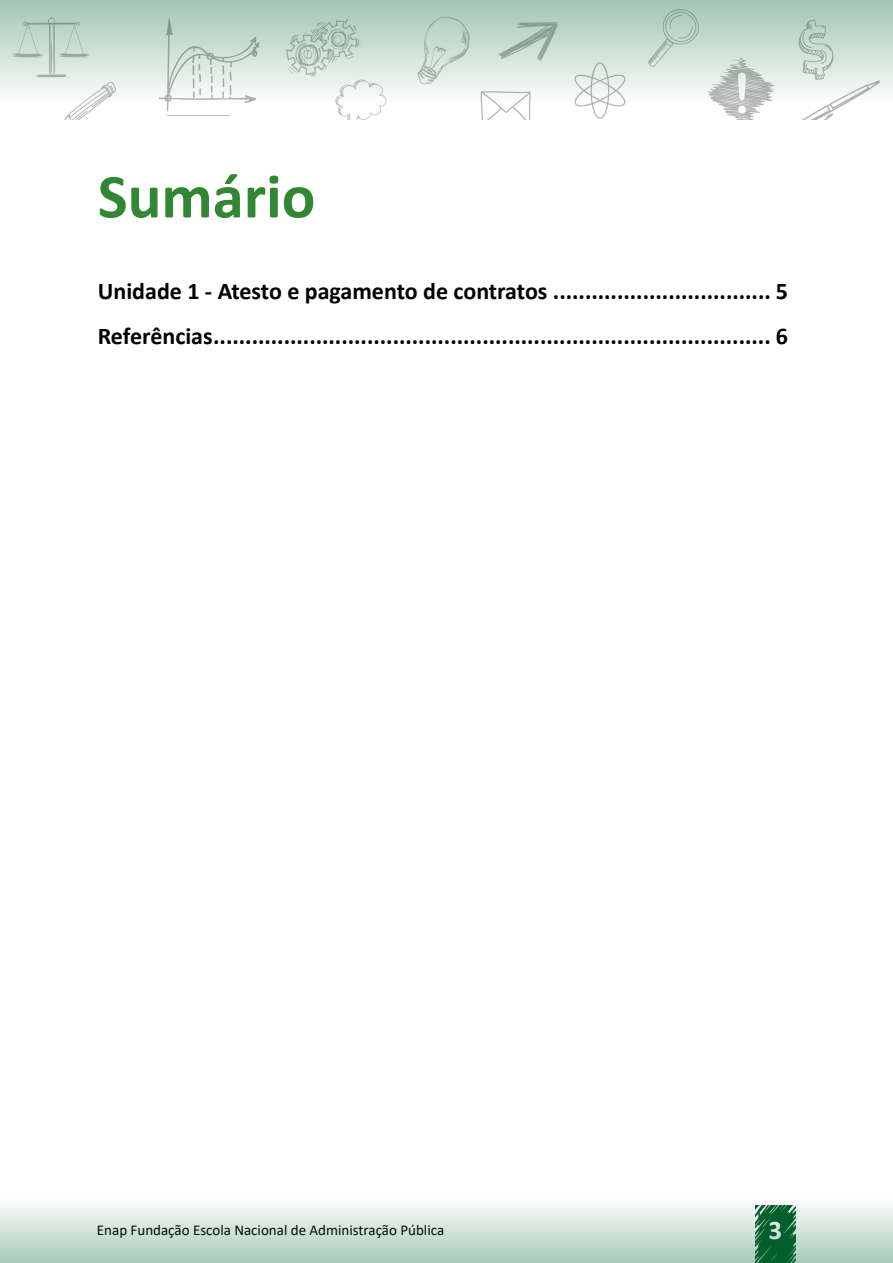
<style>
.page{position:relative;width:893px;height:1263px;background:#fff}
.page>*{position:absolute;margin:0;border:0;box-sizing:border-box;transform-origin:0 0}
.t1{font:700 63px "Calibri";color:#328734}
.t2{font:700 27px "Calibri";color:#fff}
.t3{font:700 24px/45.8px "Calibri";color:#000}
.t4{font:15px "Calibri";color:#000}
</style>
<div class="page">
<svg style="left:0;top:0;width:893px;height:120px"></svg>
<svg style="left:0;top:1205px;width:893px;height:58px;background:#c5dacf"></svg>
<h1 class="t1" style="left:98px;top:152px;width:219px">Sumário</h1>
<p class="t3" style="left:98px;top:267px;width:692px">Unidade 1 - Atesto e pagamento de contratos .................................. 5<br>Referências....................................................................................... 6</p>
<p class="t4" style="left:97px;top:1220px;width:349px">Enap Fundação Escola Nacional de Administração Pública</p>
<p class="t2" style="left:769px;top:1210px;width:15px">3</p>
</div>
